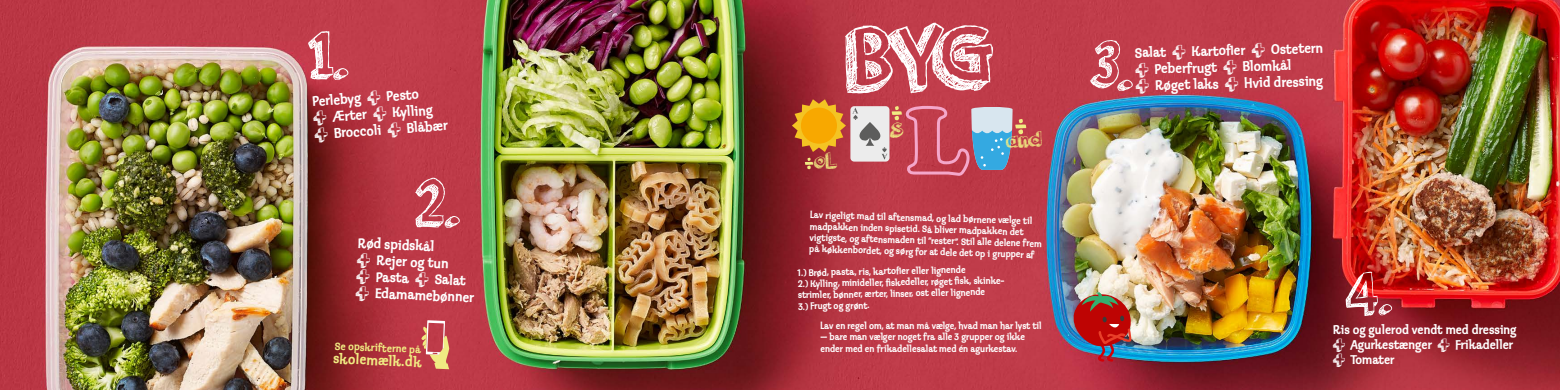
<style>
.page{position:relative;width:1560px;height:390px;background:#fff}
.page>*{position:absolute;margin:0;border:0;box-sizing:border-box;transform-origin:0 0}
.t1{font:67.88px "orangejuice";color:#fff}
.t2{font:15px "Klepto ITC";color:#f0eb82}
.t3{font:14.62px/16.5px "Klepto ITC";color:#fff}
.t4{font:13.25px/15px "Klepto ITC";color:#fff}
.t5{font:11.25px "Klepto ITC";color:#f0eb82}
.t6{font:10px/11.2px "Klepto ITC";color:#fff}
.s1{font-family:"orangejuice";font-size:31.12px}
.s2{font-family:"orangejuice";font-size:28.25px}
</style>
<div class="page">
<img style="left:0;top:0;width:1559px;height:390px">
<svg style="left:421px;top:320px;width:28px;height:49px"></svg>
<img style="left:1070px;top:290px;width:63px;height:73px">
<div style="left:1089px;top:38px;width:44px;height:54px;background:#c03c4a"></div>
<svg style="left:1343px;top:271px;width:49px;height:46px;background:#ac1d23"></svg>
<svg style="left:415px;top:272px;width:14px;height:15px"></svg>
<svg style="left:355px;top:253px;width:15px;height:48px"></svg>
<svg style="left:791px;top:22px;width:251px;height:155px;background:#bb5157"></svg>
<h1 class="t1" style="left:308px;top:8px;width:41px">1.</h1>
<h3 class="t3" style="left:312px;top:94px;width:135px;rotate:-4deg">Perlebyg <span class="s1">+</span> Pesto<br><span class="s1">+</span> Ærter <span class="s1">+</span> Kylling <span class="s1">+</span> Broccoli <span class="s1">+</span> Blåbær</h3>
<h1 class="t1" style="left:415px;top:155px;width:46px">2.</h1>
<h3 class="t3" style="left:358px;top:235px;width:78px;rotate:2deg">Rød spidskål</h3>
<h3 class="t3" style="left:377px;top:253px;width:73px;rotate:2deg">Rejer og tun</h3>
<h3 class="t3" style="left:376px;top:269px;width:35px;rotate:2deg">Pasta</h3>
<h3 class="t3" style="left:435px;top:272px;width:32px;rotate:2deg">Salat</h3>
<h3 class="t3" style="left:375px;top:286px;width:100px;rotate:2deg">Edamamebønner</h3>
<p class="t5" style="left:335px;top:339px;width:88px;rotate:3deg">Se opskrifterne på</p>
<h2 class="t2" style="left:333px;top:350px;width:90px;rotate:2deg">skolemælk.dk</h2>
<h3 class="t3" style="left:1134px;top:44px;width:189px;rotate:-1deg">Salat <span class="s1">+</span> Kartofl er <span class="s1">+</span> Ostetern <span class="s1">+</span> Peberfrugt <span class="s1">+</span> Blomkål<br><span class="s1">+</span> Røget laks <span class="s1">+</span> Hvid dressing</h3>
<p class="t6" style="left:809px;top:210px;width:234px;rotate:1deg">Lav rigeligt mad til aftensmad, og lad børnene vælge til madpakken inden spisetid. Så bliver madpakken det vigtigste, og aftensmaden til ”rester”. Stil alle delene frem på køkkenbordet, og sørg for at dele det op i grupper af</p>
<p class="t6" style="left:797px;top:267px;width:209px;rotate:-1deg">1.) Brød, pasta, ris, kartofl er eller lignende<br>2.) Kylling, minideller, fi skedeller, røget fi sk, skinke&shy;strimler, bønner, ærter, linser, ost eller lignende<br>3.) Frugt og grønt.</p>
<p class="t6" style="left:820px;top:320px;width:223px">Lav en regel om, at man må vælge, hvad man har lyst til</p>
<p class="t6" style="left:820px;top:332px;width:206px">– bare man vælger noget fra alle 3 grupper og ikke ender med en frikadellesalat med én agurkestav.</p>
<h3 class="t4" style="left:1332px;top:322px;width:185px">Ris og gulerod vendt med dressing <span class="s2">+</span> Agurkestænger <span class="s2">+</span> Frikadeller <span class="s2">+</span> Tomater</h3>
</div>
